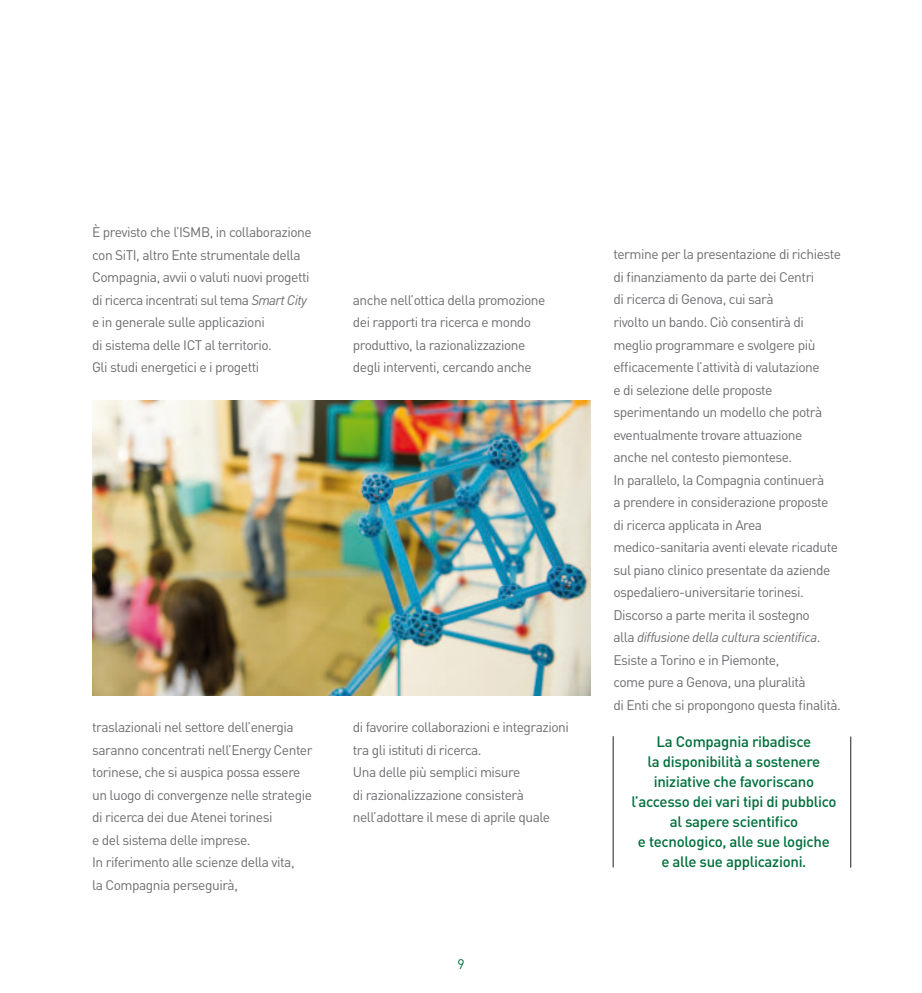
<style>
.page{position:relative;width:922px;height:993px;background:#fff}
.page>*{position:absolute;margin:0;border:0;box-sizing:border-box;transform-origin:0 0}
.t1{font:500 15px/20px "DIN";letter-spacing:-.02em;color:#006f3c;text-align:center}
.t2{font:13.75px/22.5px "DIN";letter-spacing:-.035em;color:#6c6d70}
.t3{font:13.75px "DIN";color:#006f3c}
.s1{font-style:italic}
</style>
<div class="page">
<hr style="left:612px;top:736px;width:1px;height:131px;background:#231f20">
<hr style="left:850px;top:736px;width:1px;height:131px;background:#231f20">
<img style="left:92px;top:400px;width:498px;height:294px">
<p class="t2" style="left:92px;top:221px;width:221px">È previsto che l’ISMB, in collaborazione con SiTI, altro Ente strumentale della Compagnia, avvii o valuti nuovi progetti di ricerca incentrati sul tema <span class="s1">Smart City </span>e in generale sulle applicazioni<br>di sistema delle ICT al territorio.<br>Gli studi energetici e i progetti</p>
<p class="t2" style="left:353px;top:288px;width:194px">anche nell’ottica della promozione dei rapporti tra ricerca e mondo produttivo, la razionalizzazione degli interventi, cercando anche</p>
<p class="t2" style="left:92px;top:715px;width:222px">traslazionali nel settore dell’energia saranno concentrati nell’Energy Center torinese, che si auspica possa essere un luogo di convergenze nelle strategie di ricerca dei due Atenei torinesi<br>e del sistema delle imprese.<br>In riferimento alle scienze della vita,<br>la Compagnia perseguirà,</p>
<p class="t2" style="left:353px;top:715px;width:217px">di favorire collaborazioni e integrazioni tra gli istituti di ricerca.<br>Una delle più semplici misure<br>di razionalizzazione consisterà nell’adottare il mese di aprile quale</p>
<p class="t3" style="left:457px;top:954px;width:9px">9</p>
<p class="t2" style="left:613px;top:243px;width:229px">termine per la presentazione di richieste di finanziamento da parte dei Centri<br>di ricerca di Genova, cui sarà<br>rivolto un bando. Ciò consentirà di meglio programmare e svolgere più efficacemente l’attività di valutazione<br>e di selezione delle proposte sperimentando un modello che potrà eventualmente trovare attuazione<br>anche nel contesto piemontese.<br>In parallelo, la Compagnia continuerà<br>a prendere in considerazione proposte di ricerca applicata in Area medico-sanitaria aventi elevate ricadute sul piano clinico presentate da aziende ospedaliero-universitarie torinesi.<br>Discorso a parte merita il sostegno<br>alla <span class="s1">diffusione della cultura scientifica</span>.<br>Esiste a Torino e in Piemonte,<br>come pure a Genova, una pluralità<br>di Enti che si propongono questa finalità.</p>
<p class="t1" style="left:631px;top:731px;width:206px">La Compagnia ribadisce<br>la disponibilità a sostenere iniziative che favoriscano l’accesso dei vari tipi di pubblico al sapere scientifico<br>e tecnologico, alle sue logiche<br>e alle sue applicazioni.</p>
</div>
